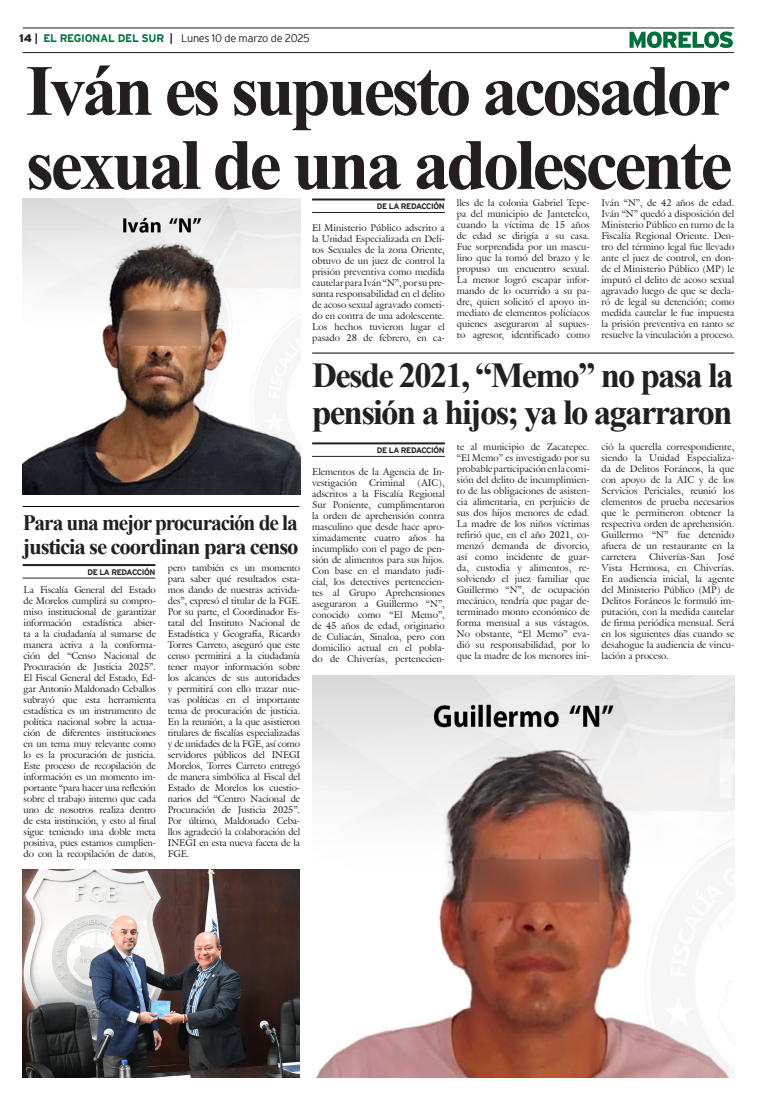
<style>
.page{position:relative;width:757px;height:1106px;background:#fff}
.page>*{position:absolute;margin:0;border:0;box-sizing:border-box;transform-origin:0 0}
.Cabeza_01{font:700 72px/74px "Times New Roman";letter-spacing:-.05em;color:#231f20}
.Cabeza_03{font:700 35px/37px "Times New Roman";letter-spacing:-.05em;color:#231f20}
.Cabeza_03-2{font:700 22px/24px "Times New Roman";letter-spacing:-.05em;color:#231f20}
.t1{font:300 11px "Interstate";letter-spacing:-.03em;color:#231f20}
.t2{font:9.5px/11px "Galliard IT Cby BT";letter-spacing:.005em;color:#231f20;text-align:justify}
.t3{font:700 8px "Interstate";letter-spacing:-.05em;color:#231f20}
.s1{font-weight:900}
.s2{font-weight:700}
.s3{font-weight:700;color:#006f3c}
</style>
<div class="page">
<hr style="left:23px;top:28px;width:711px;height:1px;background:#231f20">
<hr style="left:23px;top:52px;width:711px;height:1px;background:#231f20">
<svg style="left:629px;top:31px;width:104px;height:17px"></svg>
<hr style="left:312px;top:198px;width:133px;height:2px;background:#231f20">
<hr style="left:312px;top:212px;width:133px;height:1px;background:#231f20">
<hr style="left:312px;top:352px;width:422px;height:1px;background:#000">
<hr style="left:312px;top:442px;width:133px;height:2px;background:#231f20">
<hr style="left:312px;top:456px;width:133px;height:1px;background:#231f20">
<hr style="left:23px;top:564px;width:132px;height:2px;background:#231f20">
<hr style="left:23px;top:577px;width:132px;height:1px;background:#231f20">
<hr style="left:23px;top:506px;width:276px;height:1px;background:#000">
<img style="left:23px;top:198px;width:277px;height:296px">
<img style="left:312px;top:676px;width:422px;height:401px">
<img style="left:23px;top:869px;width:276px;height:208px">
<p class="t1" style="left:19px;top:32px;width:292px"><span class="s1">14</span> <span class="s2">|</span> <span class="s3">EL REGIONAL DEL SUR</span> <span class="s2">|</span> Lunes 10 de marzo de 2025</p>
<p class="Cabeza_01" style="left:26px;top:52px;width:708px">Iván es supuesto acosador sexual de una adolescente</p>
<p class="t3" style="left:377px;top:202px;width:69px">DE LA REDACCIÓN</p>
<p class="t2" style="left:457px;top:197px;width:134px">lles de la colonia Gabriel Tepe&shy;pa del municipio de Jantetelco, cuando la víctima de 15 años de edad se dirigía a su casa.<br>Fue sorprendida por un mascu&shy;lino que la tomó del brazo y le propuso un encuentro sexual.<br>La menor logró escapar infor&shy;mando de lo ocurrido a su pa&shy;dre, quien solicitó el apoyo in&shy;mediato de elementos policíacos quienes aseguraron al supues&shy;to agresor, identificado como</p>
<p class="t2" style="left:601px;top:197px;width:134px">Iván “N”, de 42 años de edad.<br>Iván “N” quedó a disposición del Ministerio Público en turno de la Fiscalía Regional Oriente. Den&shy;tro del término legal fue llevado ante el juez de control, en don&shy;de el Ministerio Público (MP) le imputó el delito de acoso sexual agravado luego de que se decla&shy;ró de legal su detención; como medida cautelar le fue impuesta la prisión preventiva en tanto se resuelve la vinculación a proceso.</p>
<p class="t2" style="left:312px;top:222px;width:134px">El Ministerio Público adscrito a la Unidad Especializada en Deli&shy;tos Sexuales de la zona Oriente, obtuvo de un juez de control la prisión preventiva como medida cautelar para Iván “N”, por su pre&shy;sunta responsabilidad en el delito de acoso sexual agravado cometi&shy;do en contra de una adolescente.<br>Los hechos tuvieron lugar el pasado 28 de febrero, en ca-</p>
<p class="Cabeza_03-2" style="left:23px;top:509px;width:277px">Para una mejor procuración de la justicia se coordinan para censo</p>
<p class="t3" style="left:87px;top:567px;width:69px">DE LA REDACCIÓN</p>
<p class="t2" style="left:168px;top:562px;width:134px">pero también es un momento para saber qué resultados esta&shy;mos dando de nuestras activida&shy;des”, expresó el titular de la FGE.<br>Por su parte, el Coordinador Es&shy;tatal del Instituto Nacional de Estadística y Geografía, Ricardo Torres Carreto, aseguró que este censo permitirá a la ciudadanía tener mayor información sobre los alcances de sus autoridades y permitirá con ello trazar nue&shy;vas políticas en el importante tema de procuración de justicia.<br>En la reunión, a la que asistieron titulares de fiscalías especializadas y de unidades de la FGE, así como servidores públicos del INEGI Morelos, Torres Carreto entregó de manera simbólica al Fiscal del Estado de Morelos los cuestio&shy;narios del “Centro Nacional de Procuración de Justicia 2025”.<br>Por último, Maldonado Ceba&shy;llos agradeció la colaboración del INEGI en esta nueva faceta de la FGE.</p>
<p class="t2" style="left:24px;top:584px;width:134px">La Fiscalía General del Estado de Morelos cumplirá su compro&shy;miso institucional de garantizar información estadística abier&shy;ta a la ciudadanía al sumarse de manera activa a la conforma&shy;ción del “Censo Nacional de Procuración de Justicia 2025”.<br>El Fiscal General del Estado, Ed&shy;gar Antonio Maldonado Ceballos subrayó que esta herramienta estadística es un instrumento de política nacional sobre la actua&shy;ción de diferentes instituciones en un tema muy relevante como lo es la procuración de justicia.<br>Este proceso de recopilación de información es un momento im&shy;portante “para hacer una reflexión sobre el trabajo interno que cada uno de nosotros realiza dentro de esta institución, y esto al final sigue teniendo una doble meta positiva, pues estamos cumplien&shy;do con la recopilación de datos,</p>
<p class="Cabeza_03" style="left:312px;top:355px;width:423px">Desde 2021, “Memo” no pasa la pensión a hijos; ya lo agarraron</p>
<p class="t3" style="left:377px;top:446px;width:69px">DE LA REDACCIÓN</p>
<p class="t2" style="left:457px;top:441px;width:134px">te al municipio de Zacatepec. “El Memo” es investigado por su probable participación en la comi&shy;sión del delito de incumplimien&shy;to de las obligaciones de asisten&shy;cia alimentaria, en perjuicio de sus dos hijos menores de edad.<br>La madre de los niños víctimas refirió que, en el año 2021, co&shy;menzó demanda de divorcio, así como incidente de guar&shy;da, custodia y alimentos, re&shy;solviendo el juez familiar que Guillermo “N”, de ocupación mecánico, tendría que pagar de&shy;terminado monto económico de forma mensual a sus vástagos.<br>No obstante, “El Memo” eva&shy;dió su responsabilidad, por lo que la madre de los menores ini-</p>
<p class="t2" style="left:601px;top:441px;width:134px">ció la querella correspondiente, siendo la Unidad Especializa&shy;da de Delitos Foráneos, la que con apoyo de la AIC y de los Servicios Periciales, reunió los elementos de prueba necesarios que le permitieron obtener la respectiva orden de aprehensión.<br>Guillermo “N” fue detenido afuera de un restaurante en la carretera</p>
<p class="t2" style="left:312px;top:466px;width:134px">Elementos de la Agencia de In&shy;vestigación</p>
<p class="t2" style="left:312px;top:477px;width:134px;text-indent:105px">(AIC), adscritos a la Fiscalía Regional Sur Poniente, cumplimentaron la orden de aprehensión contra masculino que desde hace apro&shy;ximadamente cuatro años ha incumplido con el pago de pen&shy;sión de alimentos para sus hijos.<br>Con base en el mandato judi&shy;cial, los detectives pertenecien&shy;tes al Grupo Aprehensiones aseguraron a Guillermo “N”, conocido como “El Memo”, de 45 años de edad, originario de Culiacán, Sinaloa, pero con domicilio actual en el pobla&shy;do de Chiverías, pertenecien-</p>
<p class="t2" style="left:369px;top:477px;width:37px">Criminal</p>
<p class="t2" style="left:601px;top:551px;width:134px;text-indent:116px">José Vista Hermosa, en Chiverías.<br>En audiencia inicial, la agente del Ministerio Público (MP) de Delitos Foráneos le formuló im&shy;putación, con la medida cautelar de firma periódica mensual. Será en los siguientes días cuando se desahogue la audiencia de vincu&shy;lación a proceso.</p>
<p class="t2" style="left:649px;top:551px;width:57px">Chiverías-San</p>
</div>
